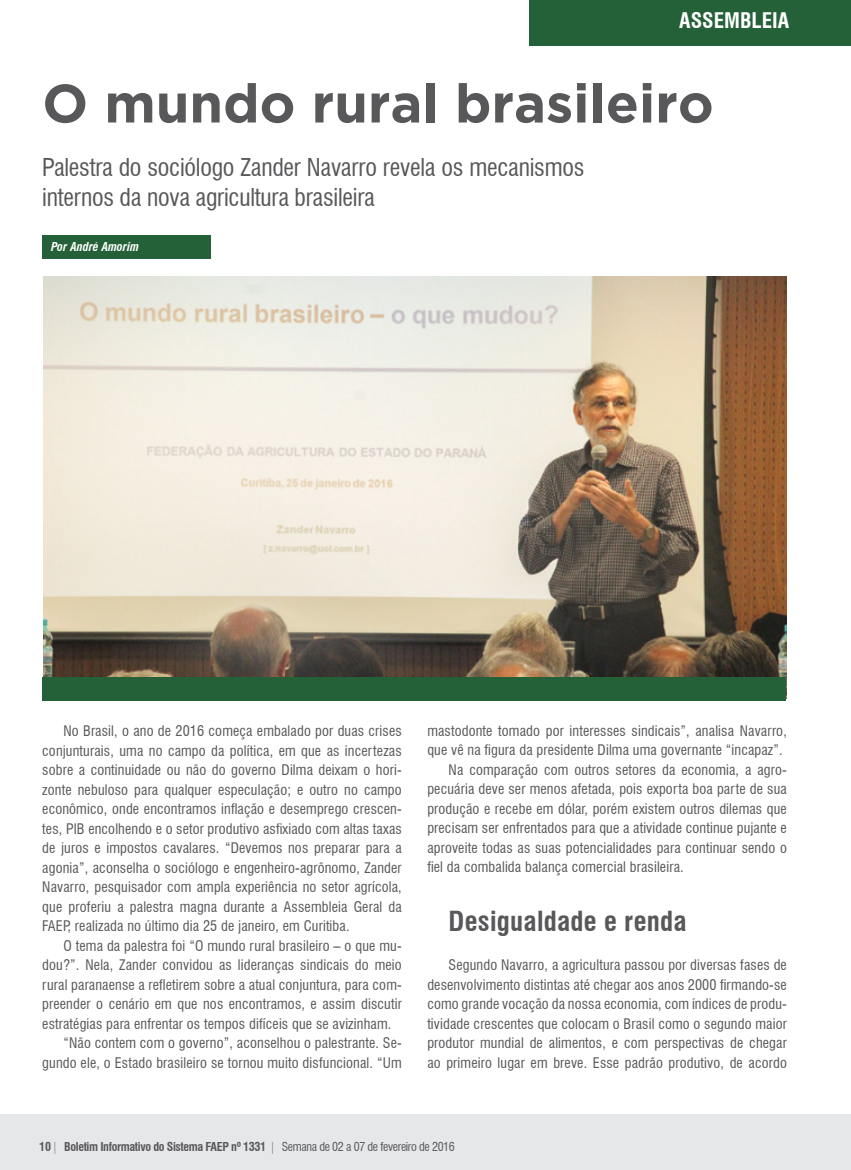
<style>
.page{position:relative;width:851px;height:1170px;background:#fff}
.page>*{position:absolute;margin:0;border:0;box-sizing:border-box;transform-origin:0 0}
.t1{font:700 54px "Gotham";color:#58585b}
.t2{font:700 condensed 27px "Swiss 721 BT";letter-spacing:.01em;color:#58585b}
.t3{font:condensed 24px/30px "Swiss 721 BT";letter-spacing:-.01em;color:#58585b}
.t4{font:700 condensed 21px "Swiss 721 BT";color:#fff}
.t5{font:condensed 14.25px/19.5px "Swiss 721 BT";letter-spacing:.01em;color:#58585b;text-align:justify}
.t6{font:700 condensed 12px "Swiss 721 BT";letter-spacing:-.03em;color:#58585b}
.t7{font:italic 700 condensed 12px "Swiss 721 BT";color:#fff}
.s1{font-weight:400}
</style>
<div class="page">
<div style="left:0;top:1113px;width:850px;height:56px;background:#e6e7e8"></div>
<div style="left:529px;top:0;width:321px;height:46px;background:#246138"></div>
<img style="left:43px;top:276px;width:743px;height:401px">
<div style="left:43px;top:677px;width:743px;height:23px;background:#246138"></div>
<div style="left:42px;top:235px;width:168px;height:24px;background:#246138"></div>
<h3 class="t4" style="left:679px;top:8px;width:111px">ASSEMBLEIA</h3>
<h1 class="t1" style="left:42px;top:72px;width:673px">O mundo rural brasileiro</h1>
<h3 class="t3" style="left:42px;top:153px;width:543px">Palestra do sociólogo Zander Navarro revela os mecanismos internos da nova agricultura brasileira</h3>
<p class="t7" style="left:51px;top:239px;width:89px">Por André Amorim</p>
<p class="t5" style="left:42px;top:721px;width:361px;text-indent:21px">No Brasil, o ano de 2016 começa embalado por duas crises conjunturais, uma no campo da política, em que as incertezas sobre a continuidade ou não do governo Dilma deixam o hori&shy;zonte nebuloso para qualquer especulação; e outro no campo econômico, onde encontramos inflação e desemprego crescen&shy;tes, PIB encolhendo e o setor produtivo asfixiado com altas taxas de juros e impostos cavalares. “Devemos nos preparar para a agonia”, aconselha o sociólogo e engenheiro-agrônomo, Zander Navarro, pesquisador com ampla experiência no setor agrícola, que proferiu a palestra magna durante a Assembleia Geral da FAEP, realizada no último dia 25 de janeiro, em Curitiba.</p>
<p class="t5" style="left:64px;top:935px;width:340px">O tema da palestra foi “O mundo rural brasileiro – o que mu-</p>
<p class="t5" style="left:42px;top:955px;width:361px">dou?”. Nela, Zander convidou as lideranças sindicais do meio</p>
<p class="t5" style="left:42px;top:974px;width:361px">rural paranaense a refletirem sobre a atual conjuntura, para com-</p>
<p class="t5" style="left:42px;top:994px;width:361px">preender o cenário em que nos encontramos, e assim discutir</p>
<p class="t5" style="left:42px;top:1013px;width:350px">estratégias para enfrentar os tempos difíceis que se avizinham.</p>
<p class="t5" style="left:64px;top:1033px;width:340px">“Não contem com o governo”, aconselhou o palestrante. Se-</p>
<p class="t5" style="left:42px;top:1052px;width:361px">gundo ele, o Estado brasileiro se tornou muito disfuncional. “Um</p>
<p class="t5" style="left:427px;top:721px;width:361px">mastodonte tomado por interesses sindicais”, analisa Navarro,</p>
<p class="t5" style="left:427px;top:740px;width:357px">que vê na figura da presidente Dilma uma governante “incapaz”.</p>
<p class="t5" style="left:448px;top:760px;width:340px">Na comparação com outros setores da economia, a agro-</p>
<p class="t5" style="left:427px;top:779px;width:361px">pecuária deve ser menos afetada, pois exporta boa parte de sua</p>
<p class="t5" style="left:427px;top:799px;width:361px">produção e recebe em dólar, porém existem outros dilemas que</p>
<p class="t5" style="left:427px;top:818px;width:361px">precisam ser enfrentados para que a atividade continue pujante e</p>
<p class="t5" style="left:427px;top:838px;width:361px">aproveite todas as suas potencialidades para continuar sendo o</p>
<p class="t5" style="left:427px;top:857px;width:258px">fiel da combalida balança comercial brasileira.</p>
<h2 class="t2" style="left:448px;top:905px;width:239px">Desigualdade e renda</h2>
<p class="t5" style="left:427px;top:955px;width:361px;text-indent:21px">Segundo Navarro, a agricultura passou por diversas fases de desenvolvimento distintas até chegar aos anos 2000 firmando-se como grande vocação da nossa economia, com índices de produ&shy;tividade crescentes que colocam o Brasil como o segundo maior produtor mundial de alimentos, e com perspectivas de chegar ao primeiro lugar em breve. Esse padrão produtivo, de acordo</p>
<p class="t6" style="left:39px;top:1138px;width:417px">10 <span class="s1">|</span> Boletim Informativo do Sistema FAEP nº 1331 <span class="s1">| Semana de 02 a 07 de fevereiro de 2016</span></p>
</div>
